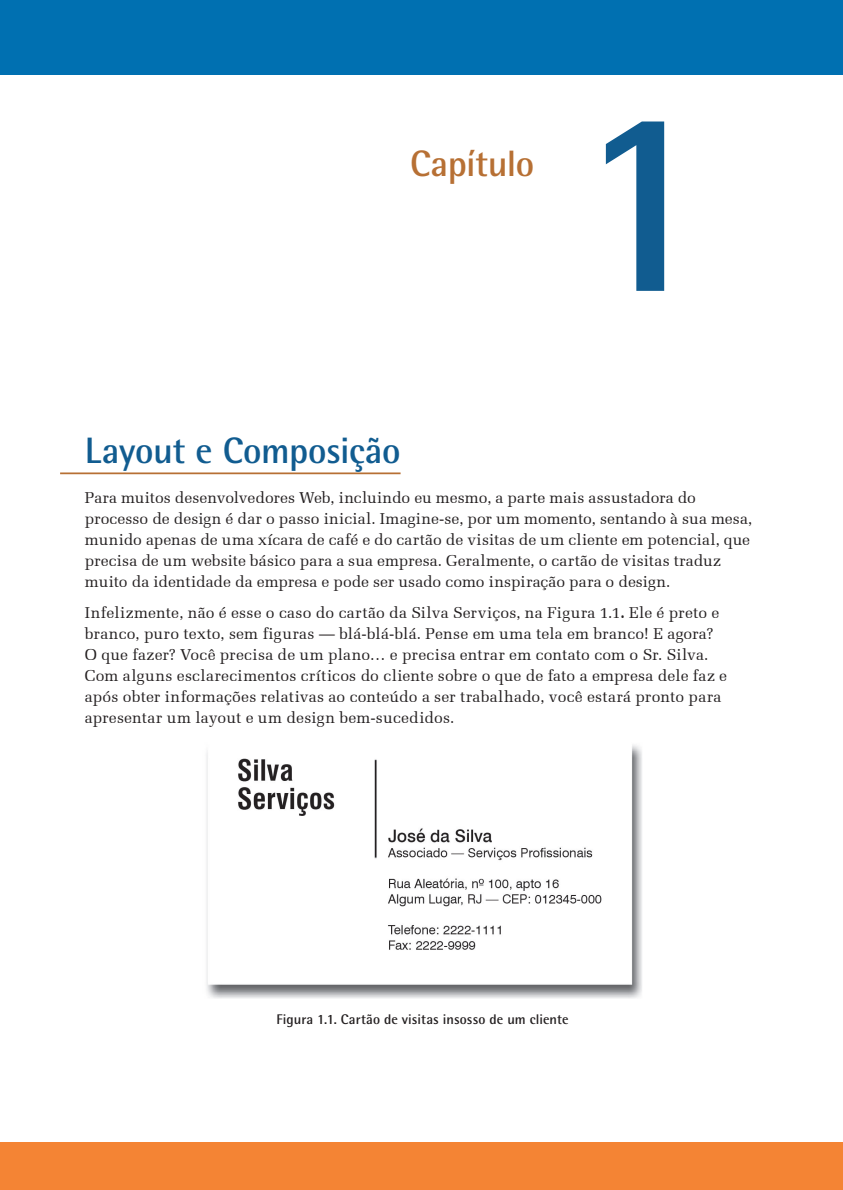
<style>
.page{position:relative;width:843px;height:1190px;background:#fff}
.page>*{position:absolute;margin:0;border:0;box-sizing:border-box;transform-origin:0 0}
.Títulos_Azuis{font:700 262.5px "Rotis Semi Sans Std";color:#115c90}
.Título_Capítulo{font:700 36.75px "Rotis Semi Sans Std";letter-spacing:-.01em;color:#115c90}
.Títulos_Azuis-2{font:700 36.75px "Rotis Semi Sans Std";letter-spacing:-.015em;color:#b77034}
.Parágrafo_Simples{font:15.75px/21px "Melior";letter-spacing:.01em;color:#231f20}
.Legenda{font:700 14px "Rotis Semi Sans Std";letter-spacing:.005em;color:#231f20}
.s1{font-weight:700}
</style>
<div class="page">
<hr style="left:60px;top:472px;width:340px;height:2px;background:#b77034">
<img style="left:206px;top:745px;width:436px;height:253px">
<div style="left:0;top:0;width:842px;height:74px;background:#0070b1"></div>
<div style="left:0;top:1141px;width:842px;height:49px;background:#f48434"></div>
<p class="Títulos_Azuis-2" style="left:410px;top:141px;width:125px">Capítulo</p>
<p class="Títulos_Azuis" style="left:573px;top:41px;width:142px">1</p>
<p class="Título_Capítulo" style="left:85px;top:427px;width:317px">Layout e Composição</p>
<p class="Parágrafo_Simples" style="left:85px;top:487px;width:668px">Para muitos desenvolvedores Web, incluindo eu mesmo, a parte mais assustadora do processo de design é dar o passo inicial. Imagine-se, por um momento, sentando à sua mesa, munido apenas de uma xícara de café e do cartão de visitas de um cliente em potencial, que precisa de um website básico para a sua empresa. Geralmente, o cartão de visitas traduz muito da identidade da empresa e pode ser usado como inspiração para o design.</p>
<p class="Parágrafo_Simples" style="left:85px;top:602px;width:643px">Infelizmente, não é esse o caso do cartão da Silva Serviços, na Figura 1.1<span class="s1">.</span> Ele é preto e branco, puro texto, sem figuras — blá-blá-blá. Pense em uma tela em branco! E agora?<br>O que fazer? Você precisa de um plano… e precisa entrar em contato com o Sr. Silva.<br>Com alguns esclarecimentos críticos do cliente sobre o que de fato a empresa dele faz e após obter informações relativas ao conteúdo a ser trabalhado, você estará pronto para apresentar um layout e um design bem-sucedidos.</p>
<p class="Legenda" style="left:276px;top:1011px;width:294px">Figura 1.1. Cartão de visitas insosso de um cliente</p>
</div>
